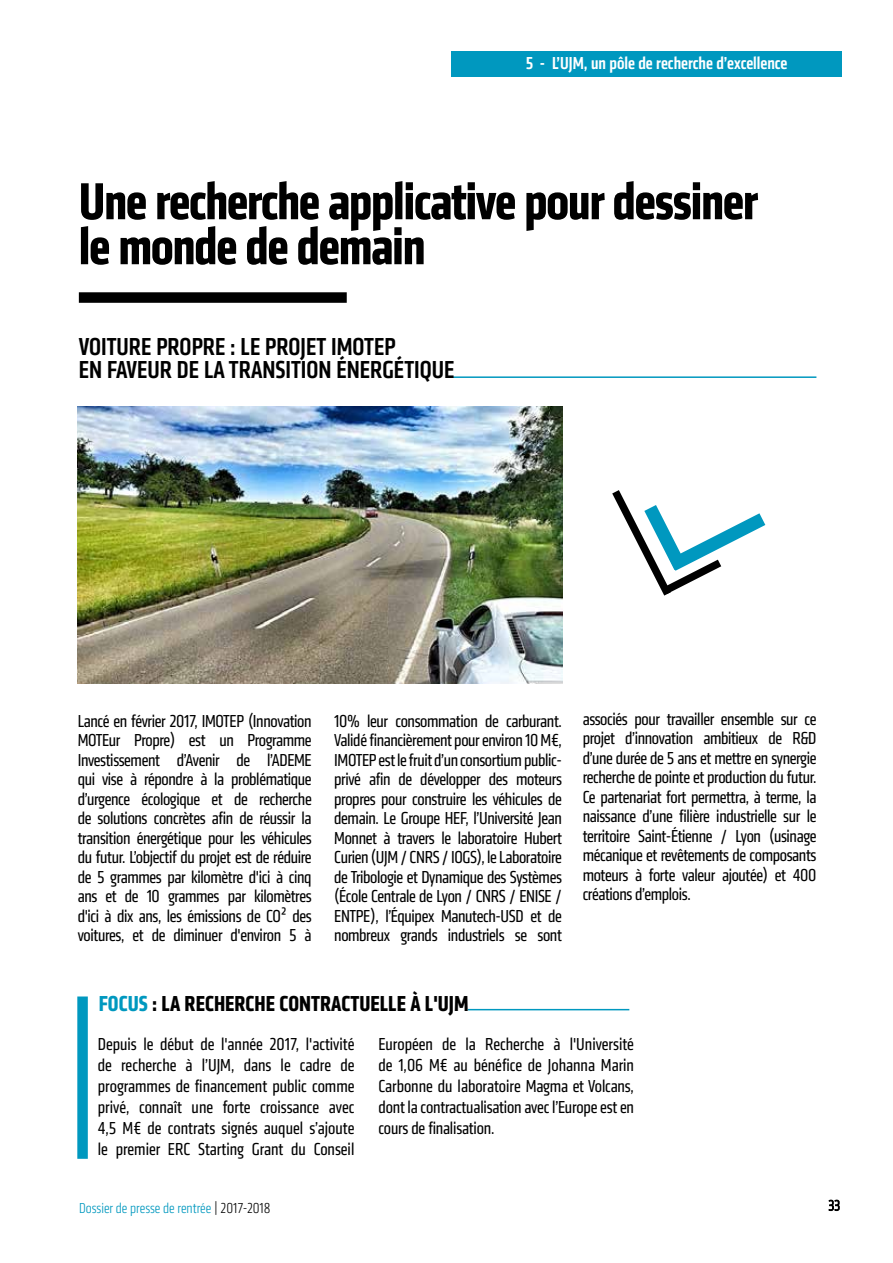
<style>
.page{position:relative;width:893px;height:1263px;background:#fff}
.page>*{position:absolute;margin:0;border:0;box-sizing:border-box;transform-origin:0 0}
.t1{font:700 condensed 54px/45px "Klavika";letter-spacing:-.02em;color:#000}
.t2{font:500 condensed 25.5px/22.5px "Klavika";color:#000}
.t3{font:700 condensed 22.5px "Klavika";color:#000}
.t4{font:condensed 18px/19.5px "Klavika";letter-spacing:-.02em;color:#000;text-align:justify}
.t5{font:500 condensed 18px "Klavika";color:#fff}
.t6{font:300 condensed 15px "Klavika";color:#0098bf}
.t7{font:300 condensed 15px "Klavika";color:#000}
.s1{color:#0098bf}
.s2{color:#000}
</style>
<div class="page">
<hr style="left:452px;top:376px;width:364px;height:2px;background:#0098bf">
<hr style="left:468px;top:1009px;width:161px;height:1px;background:#0098bf">
<div style="left:79px;top:292px;width:268px;height:11px;background:#000"></div>
<svg style="left:612px;top:490px;width:154px;height:106px"></svg>
<div style="left:452px;top:51px;width:390px;height:26px;background:#0098bf"></div>
<img style="left:78px;top:406px;width:484px;height:278px">
<svg style="left:828px;top:1199px;width:12px;height:12px"></svg>
<div style="left:77px;top:996px;width:11px;height:163px;background:#0098bf"></div>
<p class="t5" style="left:526px;top:52px;width:263px">5 - L’UJM, un pôle de recherche d’excellence</p>
<h1 class="t1" style="left:79px;top:179px;width:681px">Une recherche applicative pour dessiner le monde de demain</h1>
<h2 class="t2" style="left:79px;top:336px;width:377px">VOITURE PROPRE : LE PROJET IMOTEP<br>EN FAVEUR DE LA TRANSITION ÉNERGÉTIQUE</h2>
<p class="t4" style="left:78px;top:711px;width:235px">Lancé en février 2017, IMOTEP (Innovation MOTEur Propre) est un Programme Investissement d’Avenir de l’ADEME qui vise à répondre à la problématique d’urgence écologique et de recherche de solutions concrètes afin de réussir la transition énergétique pour les véhicules du futur. L’objectif du projet est de réduire de 5 grammes par kilomètre d'ici à cinq ans et de 10 grammes par kilomètres d'ici à dix ans, les émissions de CO² des voitures, et de diminuer d'environ 5 à</p>
<p class="t4" style="left:583px;top:709px;width:235px">associés pour travailler ensemble sur ce projet d’innovation ambitieux de R&amp;D d’une durée de 5 ans et mettre en synergie recherche de pointe et production du futur.<br>Ce partenariat fort permettra, à terme, la naissance d’une filière industrielle sur le territoire Saint-Étienne / Lyon (usinage mécanique et revêtements de composants moteurs à forte valeur ajoutée) et 400 créations d’emplois.</p>
<p class="t4" style="left:334px;top:711px;width:229px">10% leur consommation de carburant.<br>Validé financièrement pour environ 10 M€, IMOTEP est le fruit d’un consortium public&shy;privé afin de développer des moteurs propres pour construire les véhicules de demain. Le Groupe HEF, l’Université Jean Monnet à travers le laboratoire Hubert Curien (UJM / CNRS / IOGS), le Laboratoire de Tribologie et Dynamique des Systèmes (École Centrale de Lyon / CNRS / ENISE / ENTPE), l’Équipex Manutech-USD et de nombreux grands industriels se sont</p>
<p class="t3" style="left:99px;top:989px;width:371px"><span class="s1">FOCUS</span> : LA RECHERCHE CONTRACTUELLE À L'UJM</p>
<p class="t4" style="left:98px;top:1034px;width:258px;line-height:21px">Depuis le début de l'année 2017, l'activité de recherche à l’UJM, dans le cadre de programmes de financement public comme privé, connaît une forte croissance avec 4,5 M€ de contrats signés auquel s’ajoute le premier ERC Starting Grant du Conseil</p>
<p class="t4" style="left:378px;top:1034px;width:257px;line-height:21px">Européen de la Recherche à l'Université de 1,06 M€ au bénéfice de Johanna Marin Carbonne du laboratoire Magma et Volcans, dont la contractualisation avec l’Europe est en cours de finalisation.</p>
<p class="t6" style="left:79px;top:1199px;width:193px">Dossier de presse de rentrée <span class="s2">| 2017-2018</span></p>
<p class="t7" style="left:828px;top:1197px;width:13px">33</p>
</div>
